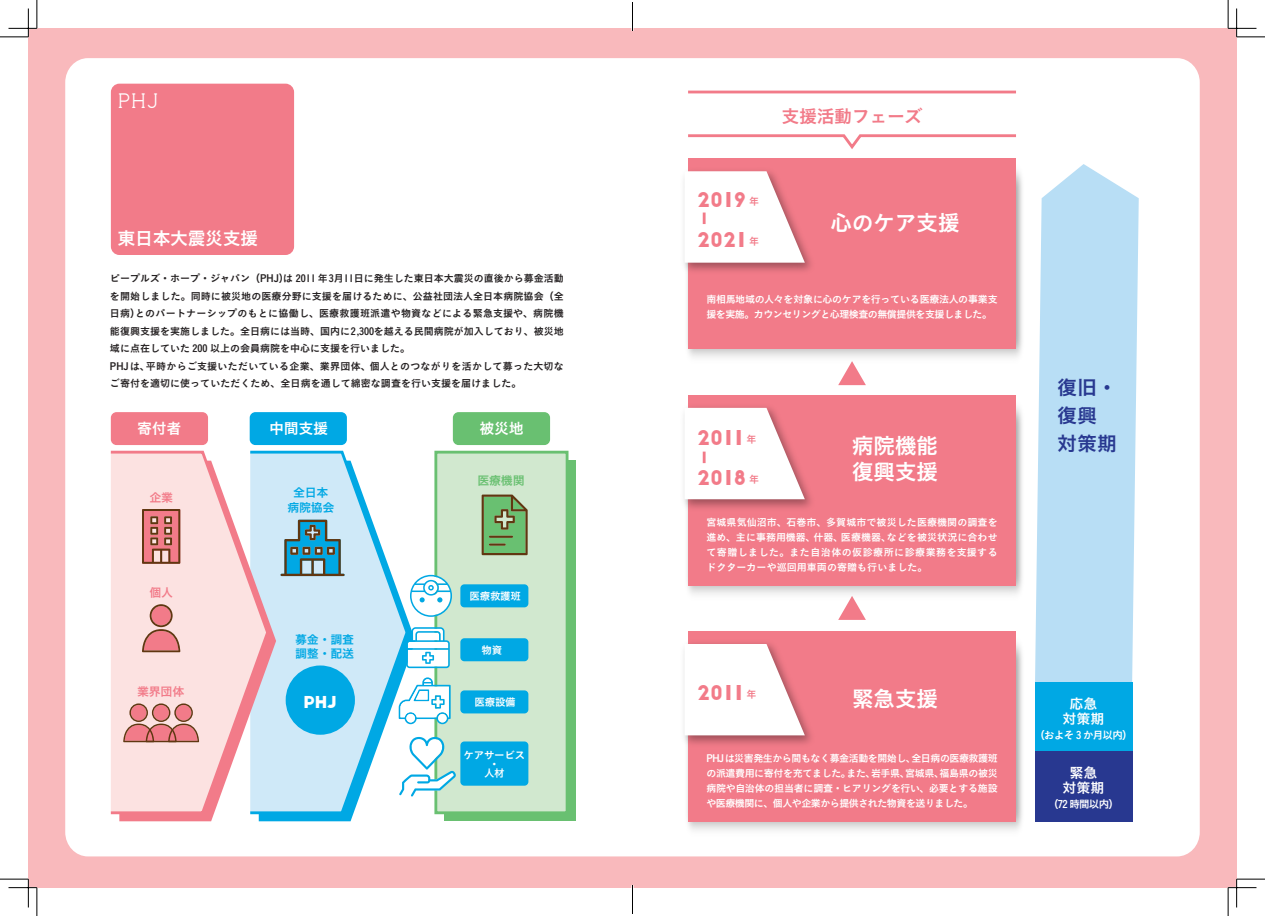
<style>
.page{position:relative;width:1265px;height:916px;background:#fff}
.page>*{position:absolute;margin:0;border:0;box-sizing:border-box;transform-origin:0 0}
.t1{font:22px/26.4px "Koburina Go Std W6";letter-spacing:-.025em;color:#fff}
.t2{font:20px/40px "Big John";color:#f27b89}
.t3{font:20px/28px "Koburina Go Std W6";color:#283890}
.t4{font:20px "pironv 2";color:#fff}
.t5{font:18px "Koburina Go Std W6";letter-spacing:-.025em;color:#f27b89}
.t6{font:17.9px "Koburina Go Std W6";letter-spacing:-.025em;color:#fff}
.t7{font:16.1px "Big John";color:#fff}
.t8{font:15px "Koburina Go Std W6";letter-spacing:-.025em;color:#fff}
.t9{font:14px/15px "Koburina Go Std W6";color:#fff;text-align:center}
.t10{font:12px/14.4px "Koburina Go Std W6";letter-spacing:-.025em;color:#00a8e4;text-align:center}
.t11{font:12px "Koburina Go Std W6";letter-spacing:-.025em;color:#f27b89}
.t12{font:12px "Koburina Go Std W6";color:#69c071}
.t13{font:10.5px/9px "Koburina Go Std W6";letter-spacing:-.025em;color:#fff;text-align:center}
.t14{font:10px/17.5px "Koburina Go Std W6";letter-spacing:.005em;color:#231f20}
.t15{font:10px/15px "Koburina Go Std W6";letter-spacing:-.025em;color:#fff;text-align:justify}
.t16{font:10px/15px "Koburina Go Std W6";letter-spacing:-.05em;color:#fff}
.s1{font-family:"Koburina Go Std W6";font-size:10px}
</style>
<div class="page">
<div style="left:28px;top:28px;width:1208px;height:859px;background:#f9b9bc"></div>
<div style="left:65px;top:58px;width:1134px;height:798px;background:#fff;border-radius:23px"></div>
<div style="left:444px;top:460px;width:131px;height:361px;background:#69c071"></div>
<div style="left:436px;top:452px;width:131px;height:360px;background:#d1e8cf"></div>
<svg style="left:276px;top:626px;width:139px;height:195px"></svg>
<svg style="left:270px;top:450px;width:140px;height:365px"></svg>
<svg style="left:110px;top:450px;width:160px;height:365px;background:#f5dddf"></svg>
<div style="left:434px;top:451px;width:134px;height:363px;border:3px solid #69c071"></div>
<svg style="left:142px;top:509px;width:38px;height:55px;background:#c06f6a"></svg>
<svg style="left:123px;top:703px;width:76px;height:39px;background:#da9090"></svg>
<svg style="left:142px;top:604px;width:38px;height:48px;background:#de9999"></svg>
<svg style="left:838px;top:368px;width:27px;height:17px"></svg>
<svg style="left:838px;top:605px;width:27px;height:15px"></svg>
<svg style="left:1035px;top:164px;width:103px;height:518px;background:#bee0f5"></svg>
<svg style="left:280px;top:520px;width:64px;height:56px;background:#629fb1"></svg>
<svg style="left:481px;top:494px;width:46px;height:61px;background:#72a264"></svg>
<svg style="left:410px;top:575px;width:42px;height:42px"></svg>
<svg style="left:406px;top:627px;width:44px;height:41px"></svg>
<svg style="left:398px;top:677px;width:52px;height:47px"></svg>
<img style="left:687px;top:158px;width:335px;height:210px">
<div style="left:688px;top:158px;width:327px;height:190px;background:#f27b89"></div>
<img style="left:684px;top:164px;width:127px;height:113px">
<div style="left:111px;top:84px;width:183px;height:171px;background:#f27b89;border-radius:9px"></div>
<img style="left:687px;top:395px;width:335px;height:210px">
<div style="left:688px;top:395px;width:327px;height:190px;background:#f27b89"></div>
<img style="left:684px;top:400px;width:127px;height:114px">
<img style="left:687px;top:631px;width:335px;height:200px">
<div style="left:688px;top:631px;width:327px;height:190px;background:#f27b89"></div>
<img style="left:684px;top:636px;width:127px;height:114px">
<svg style="left:684px;top:644px;width:120px;height:91px;background:#faeaec"></svg>
<svg style="left:684px;top:171px;width:120px;height:92px;background:#fae9eb"></svg>
<svg style="left:684px;top:408px;width:120px;height:91px;background:#fae9eb"></svg>
<div style="left:1034px;top:682px;width:97px;height:71px;background:#00a8e4"></div>
<div style="left:1034px;top:751px;width:97px;height:71px;background:#283890"></div>
<svg style="left:688px;top:134px;width:328px;height:15px"></svg>
<hr style="left:688px;top:91px;width:327px;height:2px;background:#f27b89">
<svg style="left:399px;top:735px;width:57px;height:61px"></svg>
<div style="left:111px;top:412px;width:97px;height:33px;background:#f27b89;border-radius:6px"></div>
<div style="left:250px;top:412px;width:97px;height:33px;background:#00a8e4;border-radius:6px"></div>
<div style="left:460px;top:584px;width:68px;height:23px;background:#00a8e4;border-radius:4px"></div>
<div style="left:460px;top:638px;width:68px;height:23px;background:#00a8e4;border-radius:4px"></div>
<div style="left:460px;top:690px;width:68px;height:23px;background:#00a8e4;border-radius:4px"></div>
<div style="left:460px;top:741px;width:68px;height:44px;background:#00a8e4;border-radius:4px"></div>
<div style="left:453px;top:412px;width:97px;height:33px;background:#69c071;border-radius:6px"></div>
<div style="left:286px;top:665px;width:69px;height:69px;background:#00a8e4;border-radius:50%"></div>
<svg style="left:0;top:0;width:38px;height:38px"></svg>
<svg style="left:0;top:878px;width:38px;height:38px"></svg>
<svg style="left:1227px;top:0;width:37px;height:38px"></svg>
<svg style="left:1227px;top:878px;width:37px;height:38px"></svg>
<hr style="left:631px;top:10px;width:2px;height:21px;background:#fff">
<hr style="left:631px;top:885px;width:2px;height:21px;background:#fff">
<svg style="left:632px;top:3px;width:1px;height:28px"></svg>
<svg style="left:632px;top:885px;width:1px;height:28px"></svg>
<h2 class="t4" style="left:117px;top:89px;width:43px">PHJ</h2>
<h3 class="t6" style="left:118px;top:225px;width:142px">東日本大震災支援</h3>
<p class="t14" style="left:110px;top:270px;width:455px">ピープルズ・ホープ・ジャパン（PHJ）は 2011 年3月11日に発生した東日本大震災の直後から募金活動を開始しました。同時に被災地の医療分野に支援を届けるために、公益社団法人全日本病院協会（全日病）とのパートナーシップのもとに協働し、医療救護班派遣や物資などによる緊急支援や、病院機能復興支援を実施しました。全日病には当時、国内に2,300を越える民間病院が加入しており、被災地域に点在していた 200 以上の会員病院を中心に支援を行いました。<br>PHJは、平時からご支援いただいている企業、業界団体、個人とのつながりを活かして募った大切なご寄付を適切に使っていただくため、全日病を通して綿密な調査を行い支援を届けました。</p>
<h3 class="t8" style="left:137px;top:417px;width:46px">寄付者</h3>
<h3 class="t8" style="left:269px;top:417px;width:60px">中間支援</h3>
<p class="t11" style="left:149px;top:488px;width:25px">企業</p>
<p class="t10" style="left:287px;top:486px;width:49px">全日本病院協会</p>
<p class="t11" style="left:149px;top:583px;width:25px">個人</p>
<p class="t11" style="left:137px;top:682px;width:49px">業界団体</p>
<p class="t10" style="left:295px;top:632px;width:60px;text-align:left">募金・調査調整・配送</p>
<h3 class="t7" style="left:303px;top:694px;width:35px">PHJ</h3>
<h3 class="t8" style="left:479px;top:417px;width:46px">被災地</h3>
<p class="t12" style="left:477px;top:471px;width:49px">医療機関</p>
<p class="t13" style="left:469px;top:592px;width:53px">医療救護班</p>
<p class="t13" style="left:481px;top:645px;width:22px">物資</p>
<p class="t13" style="left:474px;top:698px;width:43px">医療設備</p>
<p class="t13" style="left:463px;top:751px;width:63px">ケアサービス・<br>人材</p>
<h3 class="t5" style="left:781px;top:102px;width:142px">支援活動フェーズ</h3>
<h2 class="t2" style="left:697px;top:180px;width:63px">2019 <span class="s1">年<br></span>2021 <span class="s1">年</span></h2>
<h1 class="t1" style="left:830px;top:210px;width:131px">心のケア支援</h1>
<p class="t16" style="left:706px;top:292px;width:293px">南相馬地域の人々を対象に心のケアを行っている医療法人の事業支援を実施。カウンセリングと心理検査の無償提供を支援しました。</p>
<h2 class="t2" style="left:697px;top:418px;width:63px">2011 <span class="s1">年<br></span>2018 <span class="s1">年</span></h2>
<h1 class="t1" style="left:851px;top:432px;width:88px">病院機能復興支援</h1>
<p class="t15" style="left:706px;top:515px;width:293px">宮城県気仙沼市、石巻市、多賀城市で被災した医療機関の調査を進め、主に事務用機器、什器、医療機器、などを被災状況に合わせて寄贈しました。また自治体の仮診療所に診療業務を支援するドクターカーや巡回用車両の寄贈も行いました。</p>
<h2 class="t3" style="left:1057px;top:374px;width:61px">復旧・復興対策期</h2>
<h2 class="t2" style="left:697px;top:673px;width:61px">2011 <span class="s1">年</span></h2>
<h1 class="t1" style="left:851px;top:686px;width:88px">緊急支援</h1>
<p class="t15" style="left:706px;top:751px;width:293px">PHJは災害発生から間もなく募金活動を開始し、全日病の医療救護班の派遣費用に寄付を充てました。また、岩手県、宮城県、福島県の被災病院や自治体の担当者に調査・ヒアリングを行い、必要とする施設や医療機関に、個人や企業から提供された物資を送りました。</p>
<h3 class="t9" style="left:1062px;top:696px;width:43px">応急対策期</h3>
<p class="t13" style="left:1034px;top:731px;width:99px">（およそ 3 か月以内）</p>
<h3 class="t9" style="left:1062px;top:765px;width:43px">緊急対策期</h3>
<p class="t13" style="left:1048px;top:800px;width:72px">（72 時間以内）</p>
</div>
